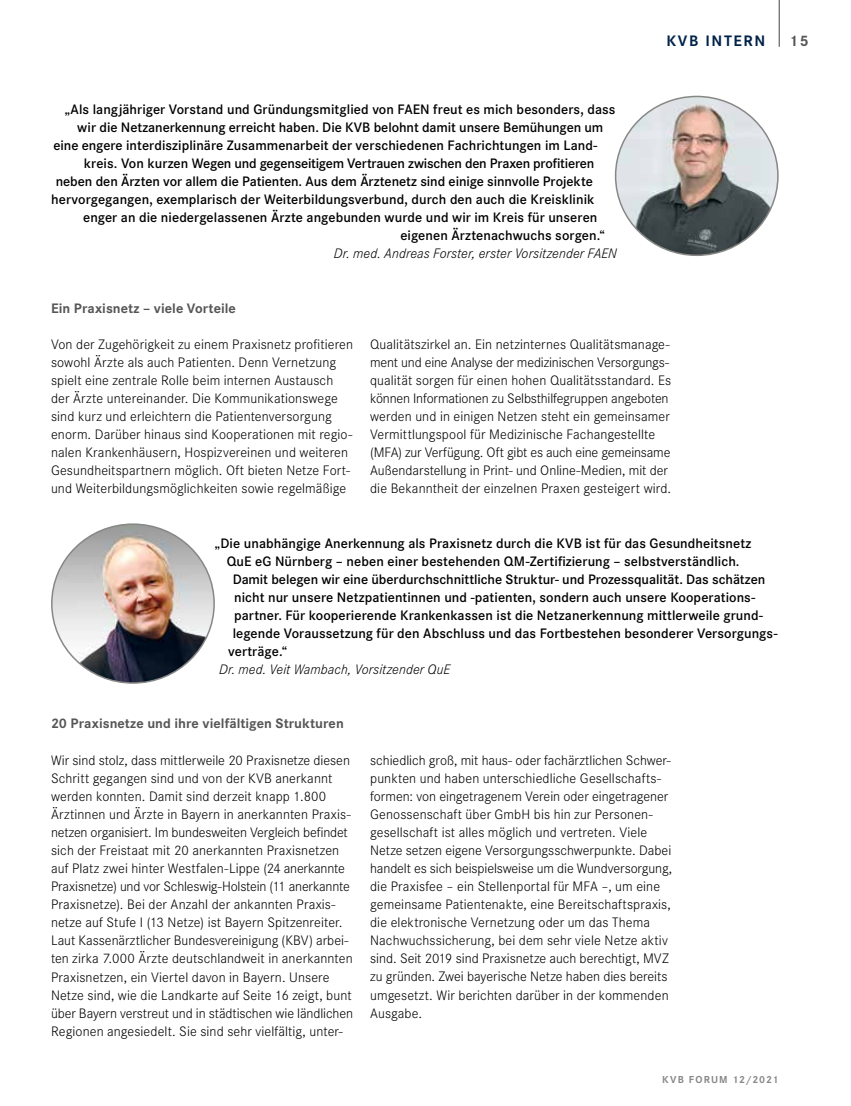
<style>
.page{position:relative;width:851px;height:1106px;background:#fff}
.page>*{position:absolute;margin:0;border:0;box-sizing:border-box;transform-origin:0 0}
.t1{font:700 15.75px "Corporate S";letter-spacing:.1em;color:#00234a}
.t2{font:700 15.75px "Corporate S";color:#565656}
.t3{font:300 14.25px/18px "Corporate S";letter-spacing:.005em;color:#000}
.t4{font:600 14.25px "Corporate S";letter-spacing:.005em;color:#000}
.t5{font:italic 300 14.25px "Corporate S";letter-spacing:.005em;color:#000}
.t6{font:600 14.25px "Corporate S";letter-spacing:-.015em;color:#000}
.t7{font:700 14.25px "Corporate S";letter-spacing:.005em;color:#565656}
.t8{font:700 10.5px "Corporate S";letter-spacing:.11em;color:#878786}
</style>
<div class="page">
<hr style="left:778px;top:0;width:1px;height:47px;background:#565656">
<img style="left:617px;top:96px;width:160px;height:159px">
<img style="left:52px;top:526px;width:162px;height:157px">
<p class="t1" style="left:666px;top:30px;width:100px">KVB INTERN</p>
<p class="t2" style="left:789px;top:30px;width:21px">15</p>
<p class="t4" style="left:65px;top:99px;width:552px">„Als langjähriger Vorstand und Gründungsmitglied von FAEN freut es mich besonders, dass</p>
<p class="t4" style="left:77px;top:117px;width:527px">wir die Netzanerkennung erreicht haben. Die KVB belohnt damit unsere Bemühungen um</p>
<p class="t4" style="left:54px;top:136px;width:545px">eine engere interdisziplinäre Zusammenarbeit der verschiedenen Fachrichtungen im Land-</p>
<p class="t6" style="left:84px;top:154px;width:512px">kreis. Von kurzen Wegen und gegenseitigem Vertrauen zwischen den Praxen profitieren</p>
<p class="t4" style="left:56px;top:172px;width:538px">neben den Ärzten vor allem die Patienten. Aus dem Ärztenetz sind einige sinnvolle Projekte</p>
<p class="t4" style="left:51px;top:190px;width:544px">hervorgegangen, exemplarisch der Weiterbildungsverbund, durch den auch die Kreisklinik</p>
<p class="t4" style="left:83px;top:208px;width:515px">enger an die niedergelassenen Ärzte angebunden wurde und wir im Kreis für unseren</p>
<p class="t4" style="left:400px;top:226px;width:206px">eigenen Ärztenachwuchs sorgen.“</p>
<p class="t5" style="left:334px;top:245px;width:284px">Dr. med. Andreas Forster, erster Vorsitzender FAEN</p>
<p class="t7" style="left:51px;top:298px;width:186px">Ein Praxisnetz – viele Vorteile</p>
<p class="t3" style="left:51px;top:334px;width:303px">Von der Zugehörigkeit zu einem Praxisnetz profitieren sowohl Ärzte als auch Patienten. Denn Vernetzung spielt eine zentrale Rolle beim internen Austausch der Ärzte untereinander. Die Kommunikationswege sind kurz und erleichtern die Patientenversorgung enorm. Darüber hinaus sind Kooperationen mit regio&shy;nalen Krankenhäusern, Hospizvereinen und weiteren Gesundheitspartnern möglich. Oft bieten Netze Fort&shy;und Weiterbildungsmöglichkeiten sowie regelmäßige</p>
<p class="t3" style="left:370px;top:334px;width:302px">Qualitätszirkel an. Ein netzinternes Qualitätsmanage&shy;ment und eine Analyse der medizinischen Versorgungs&shy;qualität sorgen für einen hohen Qualitätsstandard. Es können Informationen zu Selbsthilfegruppen angeboten werden und in einigen Netzen steht ein gemeinsamer Vermittlungspool für Medizinische Fachangestellte (MFA) zur Verfügung. Oft gibt es auch eine gemeinsame Außendarstellung in Print- und Online-Medien, mit der die Bekanntheit der einzelnen Praxen gesteigert wird.</p>
<p class="t4" style="left:215px;top:533px;width:538px">„Die unabhängige Anerkennung als Praxisnetz durch die KVB ist für das Gesundheitsnetz</p>
<p class="t4" style="left:227px;top:551px;width:514px">QuE eG Nürnberg – neben einer bestehenden QM-Zertifizierung – selbstverständlich.</p>
<p class="t4" style="left:233px;top:569px;width:534px">Damit belegen wir eine überdurchschnittliche Struktur- und Prozessqualität. Das schätzen</p>
<p class="t4" style="left:234px;top:587px;width:522px">nicht nur unsere Netzpatientinnen und -patienten, sondern auch unsere Kooperations-</p>
<p class="t4" style="left:234px;top:605px;width:530px">partner. Für kooperierende Krankenkassen ist die Netzanerkennung mittlerweile grund-</p>
<p class="t4" style="left:233px;top:623px;width:546px">legende Voraussetzung für den Abschluss und das Fortbestehen besonderer Versorgungs-</p>
<p class="t4" style="left:228px;top:642px;width:60px">verträge.“</p>
<p class="t5" style="left:219px;top:660px;width:233px">Dr. med. Veit Wambach, Vorsitzender QuE</p>
<p class="t7" style="left:51px;top:714px;width:294px">20 Praxisnetze und ihre vielfältigen Strukturen</p>
<p class="t3" style="left:51px;top:750px;width:303px">Wir sind stolz, dass mittlerweile 20 Praxisnetze diesen Schritt gegangen sind und von der KVB anerkannt werden konnten. Damit sind derzeit knapp 1.800<br>Ärztinnen und Ärzte in Bayern in anerkannten Praxis&shy;netzen organisiert. Im bundesweiten Vergleich befindet sich der Freistaat mit 20 anerkannten Praxisnetzen auf Platz zwei hinter Westfalen-Lippe (24 anerkannte Praxisnetze) und vor Schleswig-Holstein (11 anerkannte Praxisnetze). Bei der Anzahl der ankannten Praxis&shy;netze auf Stufe I (13 Netze) ist Bayern Spitzenreiter.<br>Laut Kassenärztlicher Bundesvereinigung (KBV) arbei&shy;ten zirka 7.000 Ärzte deutschlandweit in anerkannten Praxisnetzen, ein Viertel davon in Bayern. Unsere Netze sind, wie die Landkarte auf Seite 16 zeigt, bunt über Bayern verstreut und in städtischen wie ländlichen Regionen angesiedelt. Sie sind sehr vielfältig, unter-</p>
<p class="t3" style="left:370px;top:750px;width:303px">schiedlich groß, mit haus- oder fachärztlichen Schwer&shy;punkten und haben unterschiedliche Gesellschafts&shy;formen: von eingetragenem Verein oder eingetragener Genossenschaft über GmbH bis hin zur Personen&shy;gesellschaft ist alles möglich und vertreten. Viele Netze setzen eigene Versorgungsschwerpunkte. Dabei handelt es sich beispielsweise um die Wundversorgung, die Praxisfee – ein Stellenportal für MFA –, um eine gemeinsame Patientenakte, eine Bereitschaftspraxis, die elektronische Vernetzung oder um das Thema Nachwuchssicherung, bei dem sehr viele Netze aktiv sind. Seit 2019 sind Praxisnetze auch berechtigt, MVZ zu gründen. Zwei bayerische Netze haben dies bereits umgesetzt. Wir berichten darüber in der kommenden Ausgabe.</p>
<p class="t8" style="left:662px;top:1072px;width:118px">KVB FORUM 12/2021</p>
</div>
